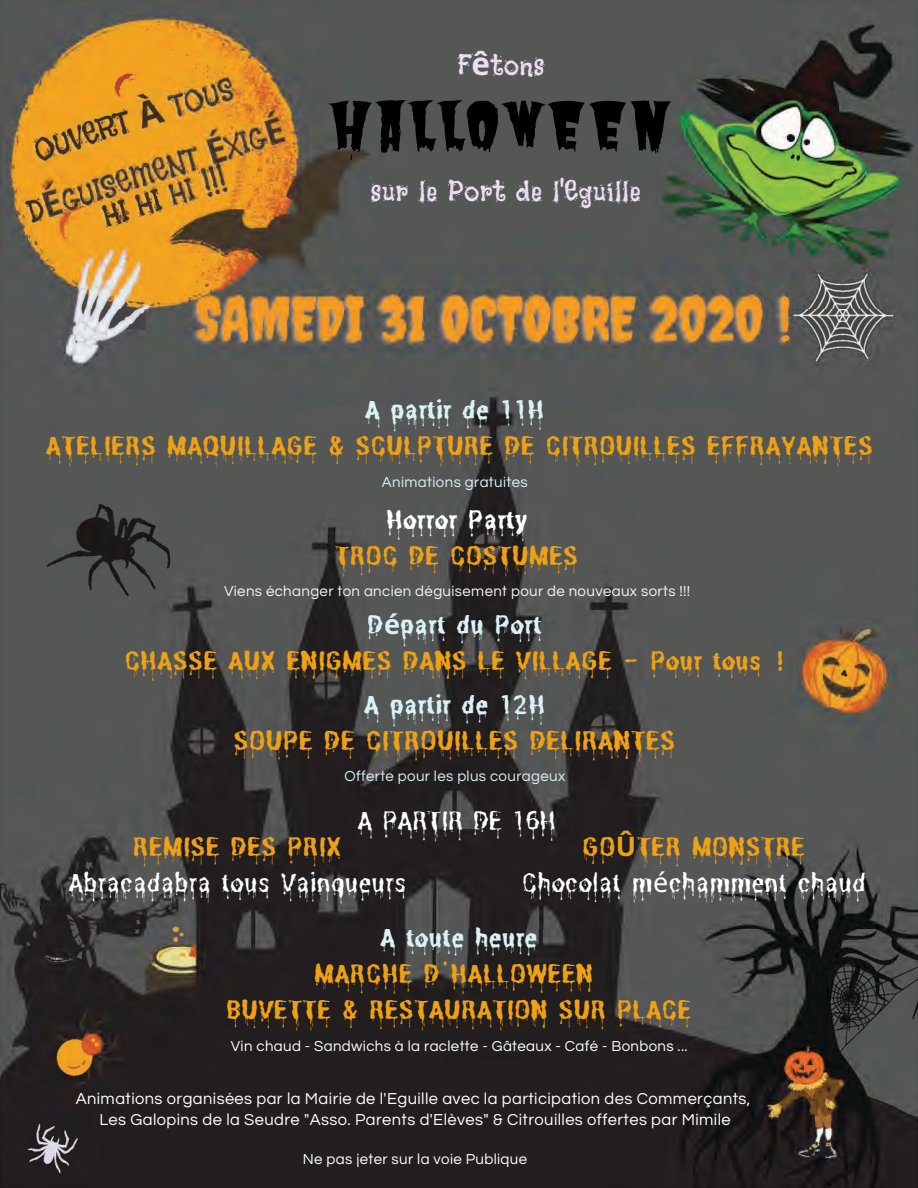
<style>
.page{position:relative;width:918px;height:1188px;background:#fff}
.page>*{position:absolute;margin:0;border:0;box-sizing:border-box;transform-origin:0 0}
.t1{font:63px "Butcherman Caps";letter-spacing:.025em;color:#000}
.t2{font:31.5px "Black And White Picture";letter-spacing:.025em;color:#ebdef1}
.t3{font:700 27.45px "Charu Chandan Blood Drip Unicode";letter-spacing:.025em;color:#efa115}
.t4{font:700 27px/36px "Charu Chandan Blood Drip Unicode";letter-spacing:.025em;color:#efa115;text-align:center}
.t5{font:27px/36px "Charu Chandan Blood Drip Unicode";letter-spacing:.025em;color:#fff;text-align:center}
.t6{font:700 27px "Charu Chandan Blood Drip Unicode";letter-spacing:.025em;color:#d9f2f4}
.t7{font:27px "Charu Chandan Blood Drip Unicode";color:#fff}
.t8{font:700 27px "Charu Chandan Blood Drip Unicode";letter-spacing:.025em;color:#fff}
.t9{font:16.5px/21.3px "Questrial";letter-spacing:.025em;color:#fff;text-align:center}
.t10{font:15px "Questrial";letter-spacing:.025em;color:#fff}
.t11{font:15px "Questrial";letter-spacing:.025em;color:#f4f4f4}
.t12{font:15px "Questrial";letter-spacing:.025em;color:#d9f2f4}
.s1{font-family:"Noto Sans";font-weight:700}
.s2{color:#d9f2f4}
.s3{font-family:"Noto Sans";color:#d9f2f4}
.s4{font-weight:700;color:#efa115}
.s5{font-family:"Noto Sans";font-weight:700;color:#efa115}
.s6{font-family:"Noto Sans"}
</style>
<div class="page">
<img style="left:0;top:0;width:918px;height:1188px">
<p class="t2" style="left:458px;top:50px;width:88px">F<span class="s1">ê</span>tons</p>
<h1 class="t1" style="left:328px;top:89px;width:345px">Halloween</h1>
<p class="t2" style="left:371px;top:176px;width:271px">sur le Port de l'Eguille</p>
<p class="t6" style="left:365px;top:394px;width:181px">A partir de 11H</p>
<p class="t4" style="left:46px;top:428px;width:828px">ATELIERS MAQUILLAGE &amp; SCULPTURE DE CITROUILLES EFFRAYANTES</p>
<p class="t12" style="left:382px;top:474px;width:147px">Animations gratuites</p>
<p class="t8" style="left:386px;top:503px;width:142px">Horror Party</p>
<p class="t4" style="left:336px;top:537px;width:244px">TROC DE COSTUMES</p>
<p class="t11" style="left:224px;top:584px;width:468px">Viens échanger ton ancien déguisement pour de nouveaux sorts !!!</p>
<p class="t4" style="left:125px;top:607px;width:661px"><span class="s2">D</span><span class="s3">é</span><span class="s2">part du Port<br></span>CHASSE AUX ENIGMES DANS LE VILLAGE - Pour tous !</p>
<p class="t6" style="left:364px;top:689px;width:182px">A partir de 12H</p>
<p class="t3" style="left:234px;top:724px;width:443px">SOUPE DE CITROUILLES DELIRANTES</p>
<p class="t12" style="left:344px;top:769px;width:222px">Offerte pour les plus courageux</p>
<p class="t7" style="left:358px;top:805px;width:200px">A PARTIR DE 16H</p>
<p class="t5" style="left:522px;top:829px;width:345px"><span class="s4">GO</span><span class="s5">Û</span><span class="s4">TER MONSTRE<br></span>Chocolat m<span class="s6">é</span>chamment chaud</p>
<p class="t4" style="left:133px;top:829px;width:210px">REMISE DES PRIX</p>
<p class="t5" style="left:68px;top:865px;width:339px">Abracadabra tous Vainqueurs</p>
<p class="t6" style="left:380px;top:922px;width:159px">A toute heure</p>
<p class="t4" style="left:226px;top:956px;width:467px">MARCHE D'HALLOWEEN<br>BUVETTE &amp; RESTAURATION SUR PLACE</p>
<p class="t10" style="left:231px;top:1039px;width:458px">Vin chaud - Sandwichs à la raclette - Gâteaux - Café - Bonbons ...</p>
<p class="t9" style="left:76px;top:1088px;width:676px">Animations organisées par la Mairie de l'Eguille avec la participation des Commerçants,<br>Les Galopins de la Seudre "Asso. Parents d'Elèves" &amp; Citrouilles offertes par Mimile</p>
<p class="t10" style="left:303px;top:1151px;width:226px">Ne pas jeter sur la voie Publique</p>
</div>
